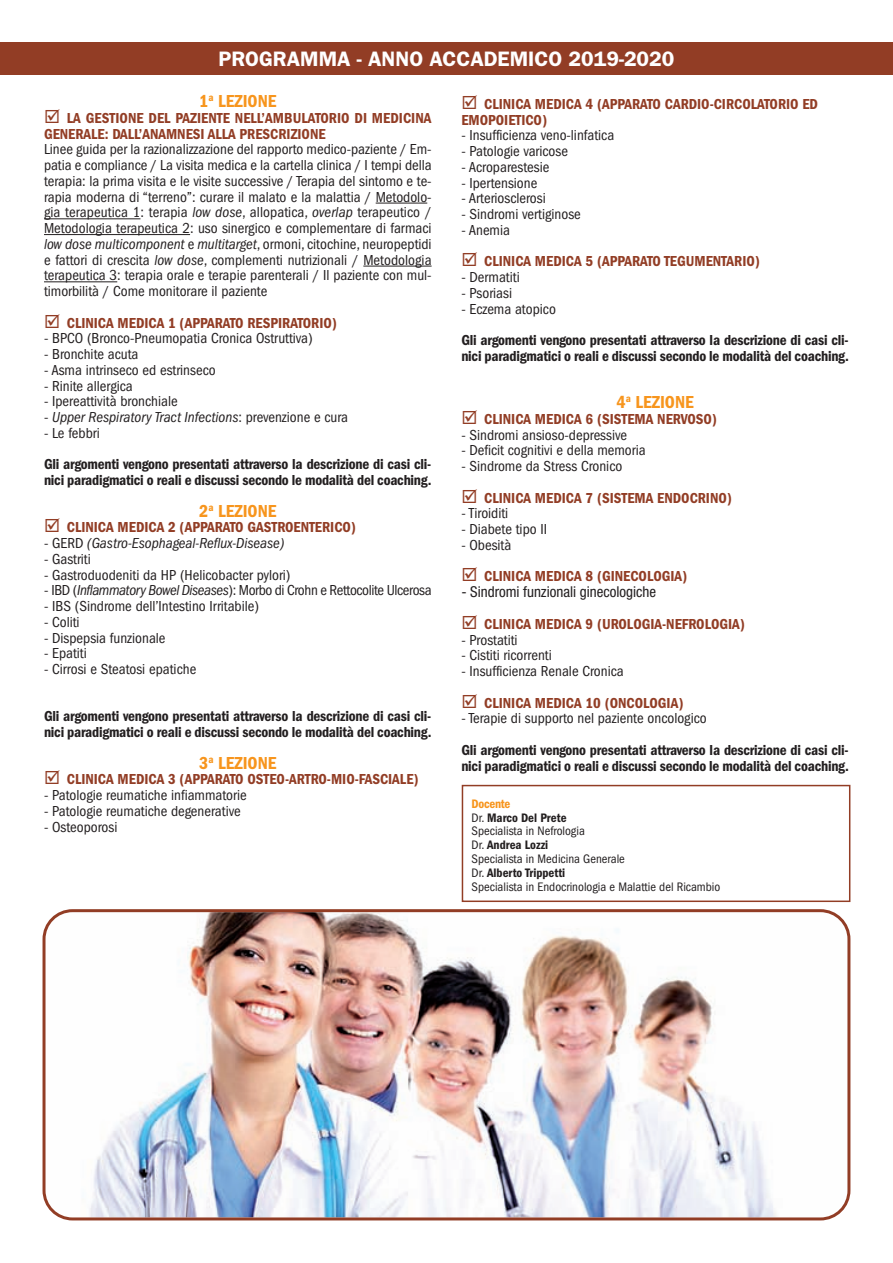
<style>
.page{position:relative;width:893px;height:1263px;background:#fff}
.page>*{position:absolute;margin:0;border:0;box-sizing:border-box;transform-origin:0 0}
.t1{font:600 21px "Franklin Gothic";color:#fff}
.t2{font:600 condensed 18px "Franklin Gothic";color:#f7951d}
.t3{font:condensed 15px/15.8px "Franklin Gothic";color:#231f20;text-align:justify}
.t4{font:600 condensed 15px/15.8px "Franklin Gothic";letter-spacing:-.015em;color:#231f20}
.t5{font:600 condensed 15px/15.8px "Franklin Gothic";color:#923d25}
.t6{font:italic condensed 15px "Franklin Gothic";color:#231f20}
.t7{font:condensed 15px "Franklin Gothic";letter-spacing:-.025em;color:#231f20}
.t8{font:condensed 15px "Helvetica Neue";color:#231f20}
.t9{font:condensed 12.75px/13.8px "Franklin Gothic";color:#231f20}
.s1{font-style:italic}
.s2{font-style:normal}
.s3{font-weight:600;color:#f7951d}
.s4{font-weight:600}
</style>
<div class="page">
<div style="left:462px;top:785px;width:388px;height:117px;border:2px solid #923d25"></div>
<div style="left:0;top:43px;width:893px;height:32px;background:#923d25"></div>
<hr style="left:376px;top:203px;width:51px;height:1px;background:#231f20">
<hr style="left:44px;top:218px;width:96px;height:1px;background:#231f20">
<hr style="left:44px;top:234px;width:146px;height:1px;background:#231f20">
<hr style="left:363px;top:266px;width:69px;height:1px;background:#231f20">
<hr style="left:44px;top:281px;width:73px;height:1px;background:#231f20">
<img style="left:43px;top:909px;width:807px;height:311px">
<h1 class="t1" style="left:219px;top:47px;width:457px">PROGRAMMA - ANNO ACCADEMICO 2019-2020</h1>
<p class="t2" style="left:199px;top:95px;width:79px">1<sup>a</sup> LEZIONE</p>
<p class="t5" style="left:44px;top:111px;width:389px;text-indent:23px">LA GESTIONE DEL PAZIENTE NELL’AMBULATORIO DI MEDICINA<br>GENERALE: DALL’ANAMNESI ALLA PRESCRIZIONE</p>
<p class="t3" style="left:44px;top:143px;width:389px">Linee guida per la razionalizzazione del rapporto medico-paziente / Em&shy;patia e compliance / La visita medica e la cartella clinica / I tempi della terapia: la prima visita e le visite successive / Terapia del sintomo e te&shy;rapia moderna di “terreno”: curare il malato e la malattia / Metodolo&shy;gia terapeutica 1: terapia <span class="s1">low dose</span>, allopatica, <span class="s1">overlap</span> terapeutico / Metodologia terapeutica 2: uso sinergico e complementare di farmaci <span class="s1">low dose multicomponent</span> e <span class="s1">multitarget</span>, ormoni, citochine, neuropeptidi e fattori di crescita <span class="s1">low dose</span>, complementi nutrizionali / Metodologia terapeutica 3: terapia orale e terapie parenterali / Il paziente con mul&shy;timorbilità / Come monitorare il paziente</p>
<p class="t5" style="left:67px;top:316px;width:272px">CLINICA MEDICA 1 (APPARATO RESPIRATORIO)</p>
<p class="t3" style="left:44px;top:332px;width:270px">- BPCO (Bronco-Pneumopatia Cronica Ostruttiva)</p>
<p class="t3" style="left:44px;top:347px;width:96px">- Bronchite acuta</p>
<p class="t3" style="left:44px;top:363px;width:173px">- Asma intrinseco ed estrinseco</p>
<p class="t3" style="left:44px;top:379px;width:90px">- Rinite allergica</p>
<p class="t3" style="left:44px;top:395px;width:135px">- Ipereattività bronchiale</p>
<p class="t6" style="left:44px;top:412px;width:306px"><span class="s2">-</span> Upper Respiratory Tract Infections<span class="s2">: prevenzione e cura</span></p>
<p class="t3" style="left:44px;top:426px;width:57px">- Le febbri</p>
<p class="t4" style="left:44px;top:458px;width:389px">Gli argomenti vengono presentati attraverso la descrizione di casi cli&shy;nici paradigmatici o reali e discussi secondo le modalità del coaching.</p>
<p class="t2" style="left:199px;top:505px;width:79px">2<sup>a</sup> LEZIONE</p>
<p class="t5" style="left:67px;top:521px;width:291px">CLINICA MEDICA 2 (APPARATO GASTROENTERICO)</p>
<p class="t6" style="left:44px;top:538px;width:242px"><span class="s2">- GERD</span> (Gastro-Esophageal-Reflux-Disease)</p>
<p class="t3" style="left:44px;top:552px;width:48px">- Gastriti</p>
<p class="t3" style="left:44px;top:568px;width:248px">- Gastroduodeniti da HP (Helicobacter pylori)</p>
<p class="t7" style="left:44px;top:585px;width:389px">- IBD (<span class="s1">Inflammatory Bowel Diseases</span>): Morbo di Crohn e Rettocolite Ulcerosa</p>
<p class="t3" style="left:44px;top:599px;width:217px">- IBS (Sindrome dell’Intestino Irritabile)</p>
<p class="t3" style="left:44px;top:615px;width:37px">- Coliti</p>
<p class="t3" style="left:44px;top:631px;width:123px">- Dispepsia funzionale</p>
<p class="t3" style="left:44px;top:647px;width:44px">- Epatiti</p>
<p class="t3" style="left:44px;top:662px;width:154px">- Cirrosi e Steatosi epatiche</p>
<p class="t4" style="left:44px;top:710px;width:389px">Gli argomenti vengono presentati attraverso la descrizione di casi cli&shy;nici paradigmatici o reali e discussi secondo le modalità del coaching.</p>
<p class="t2" style="left:199px;top:757px;width:79px">3<sup>a</sup> LEZIONE</p>
<p class="t5" style="left:67px;top:773px;width:353px">CLINICA MEDICA 3 (APPARATO OSTEO-ARTRO-MIO-FASCIALE)</p>
<p class="t3" style="left:44px;top:788px;width:204px">- Patologie reumatiche infiammatorie</p>
<p class="t3" style="left:44px;top:804px;width:198px">- Patologie reumatiche degenerative</p>
<p class="t3" style="left:44px;top:820px;width:75px">- Osteoporosi</p>
<p class="t5" style="left:461px;top:97px;width:358px;text-indent:23px">CLINICA MEDICA 4 (APPARATO CARDIO-CIRCOLATORIO ED<br>EMOPOIETICO)</p>
<p class="t3" style="left:461px;top:129px;width:154px">- Insufficienza veno-linfatica</p>
<p class="t3" style="left:461px;top:145px;width:108px">- Patologie varicose</p>
<p class="t3" style="left:461px;top:160px;width:89px">- Acroparestesie</p>
<p class="t3" style="left:461px;top:176px;width:78px">- Ipertensione</p>
<p class="t3" style="left:461px;top:192px;width:86px">- Arteriosclerosi</p>
<p class="t3" style="left:461px;top:208px;width:121px">- Sindromi vertiginose</p>
<p class="t3" style="left:461px;top:223px;width:50px">- Anemia</p>
<p class="t5" style="left:484px;top:255px;width:277px">CLINICA MEDICA 5 (APPARATO TEGUMENTARIO)</p>
<p class="t3" style="left:461px;top:271px;width:60px">- Dermatiti</p>
<p class="t3" style="left:461px;top:286px;width:52px">- Psoriasi</p>
<p class="t3" style="left:461px;top:302px;width:96px">- Eczema atopico</p>
<p class="t4" style="left:461px;top:334px;width:389px">Gli argomenti vengono presentati attraverso la descrizione di casi cli&shy;nici paradigmatici o reali e discussi secondo le modalità del coaching.</p>
<p class="t2" style="left:617px;top:396px;width:79px">4<sup>a</sup> LEZIONE</p>
<p class="t5" style="left:484px;top:412px;width:234px">CLINICA MEDICA 6 (SISTEMA NERVOSO)</p>
<p class="t3" style="left:461px;top:428px;width:167px">- Sindromi ansioso-depressive</p>
<p class="t3" style="left:461px;top:444px;width:186px">- Deficit cognitivi e della memoria</p>
<p class="t3" style="left:461px;top:460px;width:162px">- Sindrome da Stress Cronico</p>
<p class="t5" style="left:484px;top:491px;width:249px">CLINICA MEDICA 7 (SISTEMA ENDOCRINO)</p>
<p class="t3" style="left:461px;top:507px;width:48px">- Tiroiditi</p>
<p class="t3" style="left:461px;top:523px;width:87px">- Diabete tipo II</p>
<p class="t3" style="left:461px;top:538px;width:51px">- Obesità</p>
<p class="t5" style="left:484px;top:570px;width:205px">CLINICA MEDICA 8 (GINECOLOGIA)</p>
<p class="t8" style="left:461px;top:586px;width:196px">- Sindromi funzionali ginecologiche</p>
<p class="t5" style="left:484px;top:617px;width:262px">CLINICA MEDICA 9 (UROLOGIA-NEFROLOGIA)</p>
<p class="t3" style="left:461px;top:633px;width:58px">- Prostatiti</p>
<p class="t3" style="left:461px;top:649px;width:92px">- Cistiti ricorrenti</p>
<p class="t3" style="left:461px;top:664px;width:164px">- Insufficienza Renale Cronica</p>
<p class="t5" style="left:484px;top:696px;width:201px">CLINICA MEDICA 10 (ONCOLOGIA)</p>
<p class="t3" style="left:461px;top:712px;width:247px">- Terapie di supporto nel paziente oncologico</p>
<p class="t4" style="left:461px;top:743px;width:389px">Gli argomenti vengono presentati attraverso la descrizione di casi cli&shy;nici paradigmatici o reali e discussi secondo le modalità del coaching.</p>
<p class="t9" style="left:472px;top:798px;width:250px"><span class="s3">Docente<br></span>Dr. <span class="s4">Marco Del Prete<br></span>Specialista in Nefrologia<br>Dr. <span class="s4">Andrea Lozzi<br></span>Specialista in Medicina Generale<br>Dr. <span class="s4">Alberto Trippetti<br></span>Specialista in Endocrinologia e Malattie del Ricambio</p>
</div>
